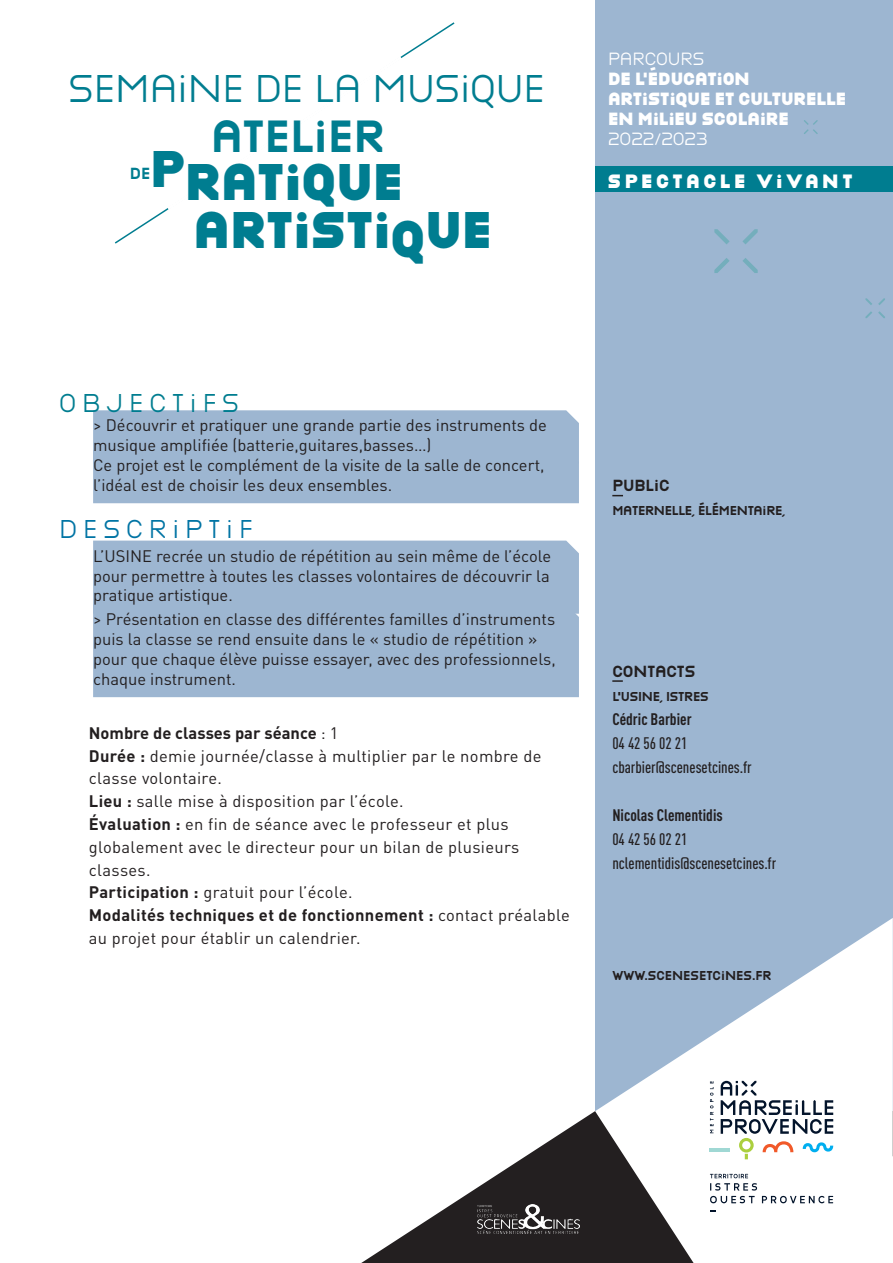
<style>
.page{position:relative;width:893px;height:1263px;background:#fff}
.page>*{position:absolute;margin:0;border:0;box-sizing:border-box;transform-origin:0 0}
.t1{font:900 48px "Victoire";color:#007d90}
.t2{font:700 42px "Victoire";color:#007d90}
.t3{font:36px "Victoire";color:#007d90}
.t4{font:24px "Victoire";letter-spacing:.25em;color:#0074a4}
.t5{font:24px "Victoire";letter-spacing:.25em;color:#007d90}
.t6{font:900 18px "Victoire";letter-spacing:.2em;color:#fff}
.ombrage_S_C{font:16.5px/19.8px "DIN Pro";color:#231f20}
.ombrage_S_C-2{font:16.5px/22.8px "DIN Pro";letter-spacing:.02em;color:#231f20}
.t7{font:500 condensed 16.5px "DIN Pro";color:#231f20}
.t8{font:900 16.5px "Victoire";color:#fff}
.t9{font:700 condensed 16.5px "DIN Pro";color:#231f20}
.t10{font:700 16.5px "DIN Pro";color:#231f20}
.t11{font:16.5px "Victoire";color:#fff}
.t12{font:700 15px "Victoire";color:#231f20}
.t13{font:700 15px "Victoire";color:#007d90}
.t14{font:700 12px "Victoire";letter-spacing:-.02em;color:#231f20}
.t15{font:700 12px "Victoire";color:#231f20}
.s1{font-weight:400}
.s2{font-weight:700}
</style>
<div class="page">
<svg style="left:361px;top:1111px;width:234px;height:152px"></svg>
<div style="left:595px;top:0;width:298px;height:1111px;background:#9db6d1"></div>
<svg style="left:595px;top:918px;width:298px;height:345px;fill:#fff"></svg>
<svg style="left:710px;top:1196px;width:45px;height:7px"></svg>
<svg style="left:762px;top:1196px;width:71px;height:7px"></svg>
<svg style="left:710px;top:1174px;width:47px;height:16px"></svg>
<hr style="left:710px;top:1148px;width:20px;height:3px;background:#a0d8d4">
<svg style="left:710px;top:1081px;width:3px;height:52px"></svg>
<svg style="left:721px;top:1081px;width:112px;height:78px"></svg>
<svg style="left:743px;top:258px;width:15px;height:15px"></svg>
<svg style="left:742px;top:229px;width:16px;height:15px"></svg>
<svg style="left:714px;top:258px;width:16px;height:15px"></svg>
<svg style="left:714px;top:229px;width:16px;height:15px"></svg>
<svg style="left:878px;top:311px;width:7px;height:7px"></svg>
<svg style="left:878px;top:298px;width:7px;height:7px"></svg>
<svg style="left:865px;top:311px;width:7px;height:7px"></svg>
<svg style="left:865px;top:298px;width:7px;height:7px"></svg>
<svg style="left:804px;top:120px;width:14px;height:14px"></svg>
<div style="left:595px;top:166px;width:298px;height:26px;background:#007d90"></div>
<img style="left:477px;top:1204px;width:102px;height:29px">
<svg style="left:612px;top:680px;width:11px;height:2px"></svg>
<div style="left:93px;top:410px;width:486px;height:93px;background:#9db6d1"></div>
<div style="left:93px;top:541px;width:486px;height:63px;background:#9db6d1"></div>
<div style="left:93px;top:604px;width:486px;height:93px;background:#9db6d1"></div>
<p class="t3" style="left:69px;top:63px;width:478px">SEMAINE DE LA MUSIQUE</p>
<p class="t2" style="left:211px;top:106px;width:175px">ATELIER</p>
<p class="t13" style="left:130px;top:163px;width:22px">DE</p>
<p class="t1" style="left:150px;top:144px;width:254px">PRATIQUE</p>
<p class="t1" style="left:194px;top:193px;width:300px">ARTISTIQUE</p>
<p class="t11" style="left:608px;top:47px;width:98px">PARCOURS</p>
<p class="t8" style="left:608px;top:66px;width:143px">DE L’ÉDUCATION</p>
<p class="t8" style="left:608px;top:86px;width:240px">ARTISTIQUE ET CULTURELLE</p>
<p class="t8" style="left:608px;top:106px;width:182px">EN MILIEU SCOLAIRE</p>
<p class="t11" style="left:608px;top:127px;width:101px">2022/2023</p>
<p class="t6" style="left:608px;top:168px;width:246px">SPECTACLE VIVANT</p>
<p class="t5" style="left:59px;top:386px;width:181px">OBJECTIFS</p>
<p class="ombrage_S_C" style="left:93px;top:414px;width:455px">&gt; Découvrir et pratiquer une grande partie des instruments de musique amplifiée (batterie,guitares,basses…)</p>
<p class="ombrage_S_C" style="left:93px;top:454px;width:453px">Ce projet est le complément de la visite de la salle de concert, l’idéal est de choisir les deux ensembles.</p>
<p class="t4" style="left:59px;top:512px;width:195px">DESCRIPTIF</p>
<p class="ombrage_S_C" style="left:93px;top:545px;width:460px;text-align:justify">L’USINE recrée un studio de répétition au sein même de l’école pour permettre à toutes les classes volontaires de découvrir la pratique artistique.</p>
<p class="ombrage_S_C" style="left:93px;top:608px;width:464px">&gt; Présentation en classe des différentes familles d’instruments puis la classe se rend ensuite dans le « studio de répétition » pour que chaque élève puisse essayer, avec des professionnels, chaque instrument.</p>
<p class="t10" style="left:89px;top:719px;width:251px">Nombre de classes par séance <span class="s1">: 1</span></p>
<p class="ombrage_S_C-2" style="left:89px;top:743px;width:454px"><span class="s2">Durée :</span> demie journée/classe à multiplier par le nombre de classe volontaire.</p>
<p class="ombrage_S_C-2" style="left:89px;top:789px;width:316px"><span class="s2">Lieu :</span> salle mise à disposition par l’école.</p>
<p class="ombrage_S_C-2" style="left:89px;top:811px;width:432px"><span class="s2">Évaluation :</span> en fin de séance avec le professeur et plus globalement avec le directeur pour un bilan de plusieurs classes.</p>
<p class="ombrage_S_C-2" style="left:89px;top:880px;width:265px"><span class="s2">Participation :</span> gratuit pour l’école.</p>
<p class="ombrage_S_C-2" style="left:89px;top:903px;width:482px"><span class="s2">Modalités techniques et de fonctionnement :</span> contact préalable au projet pour établir un calendrier.</p>
<p class="t12" style="left:612px;top:475px;width:59px">PUBLIC</p>
<p class="t14" style="left:612px;top:501px;width:174px">MATERNELLE, ÉLÉMENTAIRE,</p>
<p class="t12" style="left:612px;top:660px;width:85px">CONTACTS</p>
<p class="t14" style="left:612px;top:687px;width:98px">L’USINE, ISTRES</p>
<p class="t9" style="left:612px;top:707px;width:81px">Cédric Barbier</p>
<p class="t7" style="left:612px;top:731px;width:77px">04 42 56 02 21</p>
<p class="t7" style="left:612px;top:755px;width:141px">cbarbier@scenesetcines.fr</p>
<p class="t9" style="left:612px;top:803px;width:112px">Nicolas Clementidis</p>
<p class="t7" style="left:612px;top:827px;width:77px">04 42 56 02 21</p>
<p class="t7" style="left:612px;top:851px;width:165px">nclementidis@scenesetcines.fr</p>
<p class="t15" style="left:612px;top:967px;width:161px">WWW.SCENESETCINES.FR</p>
</div>
